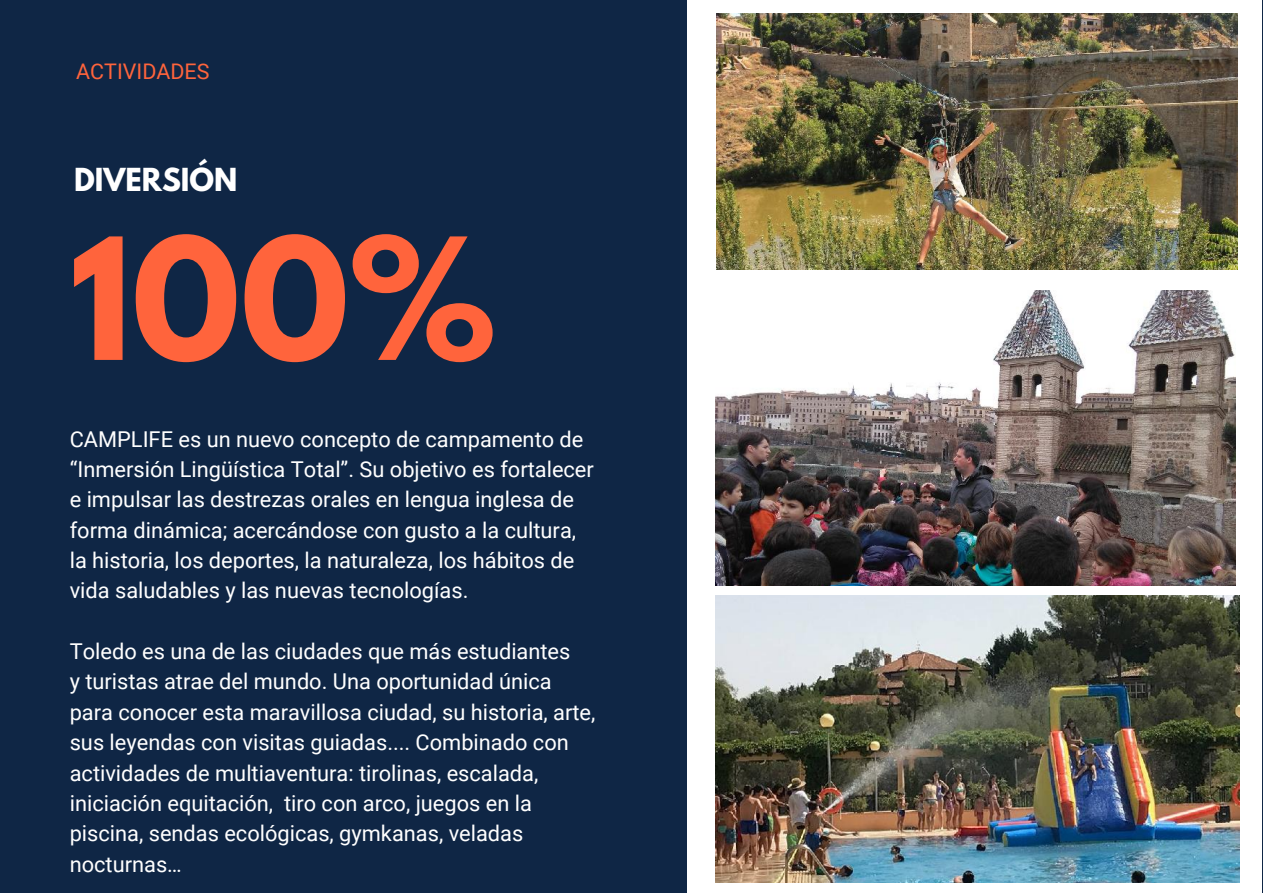
<style>
.page{position:relative;width:1263px;height:893px;background:#0f2645}
.page>*{position:absolute;margin:0;border:0;box-sizing:border-box;transform-origin:0 0}
.t1{font:700 149.7px "League Spartan";color:#ff643c}
.t2{font:700 28.05px "League Spartan";color:#fff}
.t3{font:21.9px/30.3px "Roboto";color:#fff}
.t4{font:21.45px "Roboto";color:#ff643c}
</style>
<div class="page">
<div style="left:687px;top:0;width:575px;height:893px;background:#fff"></div>
<img style="left:715px;top:290px;width:520px;height:296px">
<img style="left:715px;top:595px;width:524px;height:288px">
<img style="left:716px;top:13px;width:521px;height:257px">
<p class="t4" style="left:76px;top:59px;width:135px">ACTIVIDADES</p>
<p class="t2" style="left:74px;top:166px;width:165px">DIVERSIÓN</p>
<h1 class="t1" style="left:70px;top:225px;width:428px">100%</h1>
<p class="t3" style="left:70px;top:424px;width:526px">CAMPLIFE es un nuevo concepto de campamento de “Inmersión Lingüística Total”. Su objetivo es fortalecer e impulsar las destrezas orales en lengua inglesa de forma dinámica; acercándose con gusto a la cultura, la historia, los deportes, la naturaleza, los hábitos de vida saludables y las nuevas tecnologías.</p>
<p class="t3" style="left:70px;top:636px;width:527px">Toledo es una de las ciudades que más estudiantes<br>y turistas atrae del mundo. Una oportunidad única para conocer esta maravillosa ciudad, su historia, arte, sus leyendas con visitas guiadas.... Combinado con actividades de multiaventura: tirolinas, escalada, iniciación equitación, tiro con arco, juegos en la piscina, sendas ecológicas, gymkanas, veladas nocturnas…</p>
</div>
